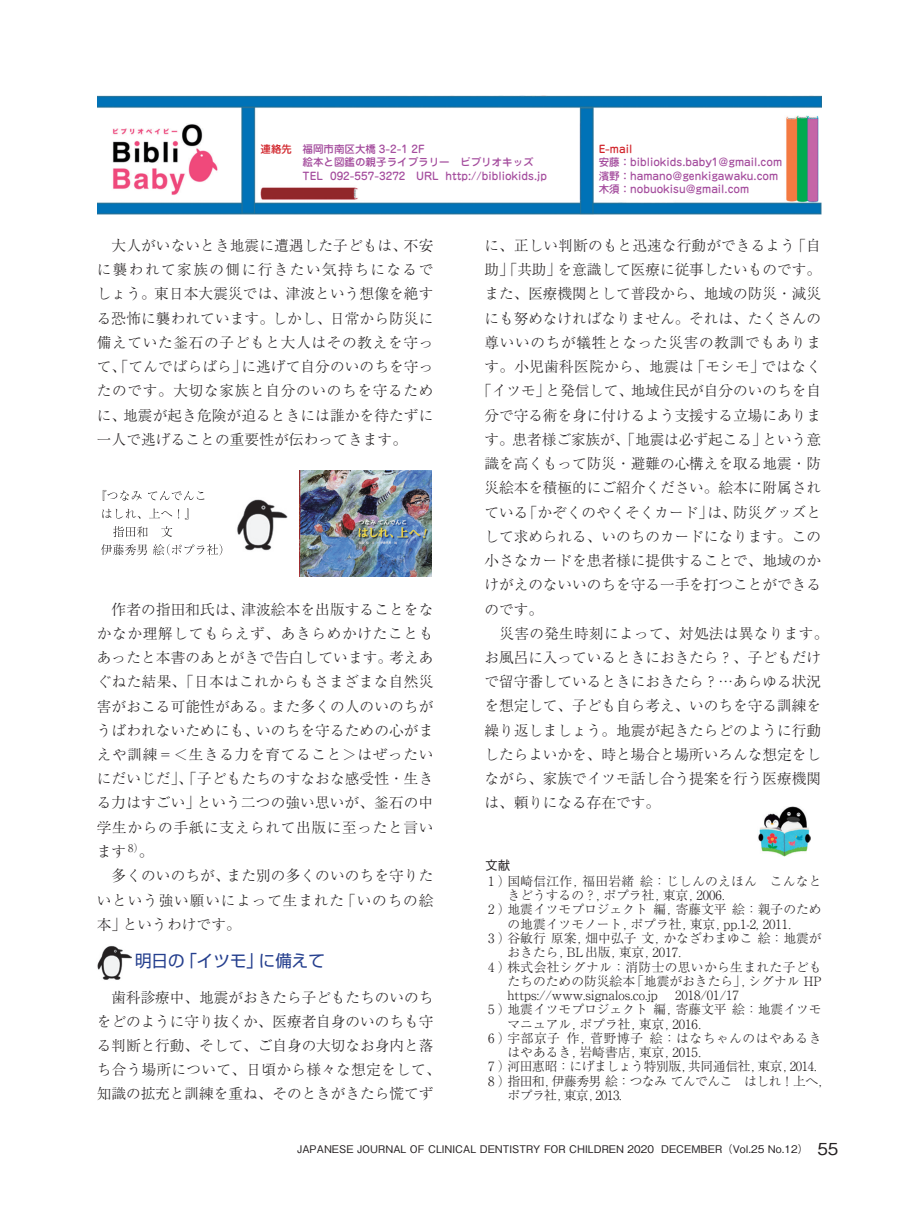
<style>
.page{position:relative;width:919px;height:1217px;background:#fff}
.page>*{position:absolute;margin:0;border:0;box-sizing:border-box;transform-origin:0 0}
.t1{font:16.5px "Shin Go Pro";color:#253f8e}
.t2{font:300 14.7px/24.3px "Ryumin Pro";color:#231f20}
.t3{font:300 14.7px "Ryumin Pro";letter-spacing:.025em;color:#231f20}
.t4{font:300 14.7px "Ryumin Pro";letter-spacing:.05em;color:#231f20}
.t5{font:300 12.75px "Ryumin Pro";color:#231f20}
.t6{font:300 12.75px "Ryumin Pro";letter-spacing:-.04em;color:#231f20}
.t7{font:300 12.75px "Ryumin Pro";letter-spacing:-.03em;color:#231f20}
.t8{font:300 12.75px "Ryumin Pro";letter-spacing:.025em;color:#231f20}
.t9{font:300 12.75px "Ryumin Pro";letter-spacing:.04em;color:#231f20}
.t10{font:500 12.75px "Gothic BBB Pro";color:#231f20}
.t11{font:500 10.5px/13.5px "Jun 34 Pro";color:#a44c9d}
.t12{font:500 10.5px "Gothic BBB Pro";color:#231f20}
.t13{font:500 10.5px "Jun 34 Pro";color:#d1232a}
.s1{color:#d1232a}
.s2{font-size:16.5px}
</style>
<div class="page">
<img style="left:97px;top:95px;width:724px;height:120px">
<img style="left:97px;top:945px;width:34px;height:35px">
<img style="left:758px;top:806px;width:52px;height:50px">
<img style="left:237px;top:499px;width:50px;height:52px">
<img style="left:300px;top:470px;width:131px;height:106px">
<svg style="left:101px;top:544px;width:121px;height:11px"></svg>
<svg style="left:113px;top:526px;width:59px;height:11px"></svg>
<svg style="left:102px;top:508px;width:86px;height:11px"></svg>
<svg style="left:103px;top:490px;width:101px;height:11px"></svg>
<p class="t11" style="left:260px;top:141px;width:288px"><span class="s1">連絡先</span> 福岡市南区大橋 3-2-1 2F<br>　　　　絵本と図鑑の親子ライブラリー　ビブリオキッズ<br>　　　　TEL 092-557-3272　URL http://bibliokids.jp</p>
<p class="t13" style="left:598px;top:140px;width:35px">E-mail</p>
<p class="t11" style="left:598px;top:154px;width:185px">安藤：bibliokids.baby1@gmail.com濱野：hamano@genkigawaku.com木須：nobuokisu@gmail.com</p>
<p class="t2" style="left:97px;top:232px;width:338px;text-align:justify">　大人がいないとき地震に遭遇した子どもは、不安に襲われて家族の側に行きたい気持ちになるでしょう。東日本大震災では、津波という想像を絶する恐怖に襲われています。しかし、日常から防災に備えていた釜石の子どもと大人はその教えを守って、「てんでばらばら」に逃げて自分のいのちを守ったのです。大切な家族と自分のいのちを守るために、地震が起き危険が迫るときには誰かを待たずに一人で逃げることの重要性が伝わってきます。</p>
<p class="t2" style="left:97px;top:595px;width:338px">　作者の指田和氏は、津波絵本を出版することをなかなか理解してもらえず、あきらめかけたこともあったと本書のあとがきで告白しています。考えあぐねた結果、「日本はこれからもさまざまな自然災害がおこる可能性がある。また多くの人のいのちがうばわれないためにも、いのちを守るための心がまえや訓練＝＜生きる力を育てること＞はぜったいにだいじだ」、「子どもたちのすなおな感受性・生きる力はすごい」という二つの強い思いが、釜石の中学生からの手紙に支えられて出版に至ったと言います<sup>8）</sup>。<br>　多くのいのちが、また別の多くのいのちを守りたいという強い願いによって生まれた「いのちの絵本」というわけです。</p>
<p class="t1" style="left:135px;top:946px;width:191px">明日の「イツモ」に備えて</p>
<p class="t2" style="left:97px;top:983px;width:345px">　歯科診療中、地震がおきたら子どもたちのいのちをどのように守り抜くか、医療者自身のいのちも守る判断と行動、そして、ご自身の大切なお身内と落ち合う場所について、日頃から様々な想定をして、知識の拡充と訓練を重ね、そのときがきたら慌てず</p>
<p class="t2" style="left:484px;top:232px;width:338px">に、正しい判断のもと迅速な行動ができるよう「自</p>
<p class="t2" style="left:484px;top:256px;width:338px">助」「共助」を意識して医療に従事したいものです。</p>
<p class="t2" style="left:484px;top:280px;width:338px">また、医療機関として普段から、地域の防災・減災</p>
<p class="t2" style="left:484px;top:305px;width:338px">にも努めなければなりません。それは、たくさんの</p>
<p class="t4" style="left:484px;top:331px;width:338px">尊いいのちが犠牲となった災害の教訓でもありま</p>
<p class="t3" style="left:484px;top:355px;width:338px">す。小児歯科医院から、地震は「モシモ」ではなく</p>
<p class="t2" style="left:477px;top:377px;width:345px">「イツモ」と発信して、地域住民が自分のいのちを自</p>
<p class="t2" style="left:484px;top:401px;width:338px">分で守る術を身に付けるよう支援する立場にありま</p>
<p class="t2" style="left:484px;top:426px;width:338px">す。患者様ご家族が、「地震は必ず起こる」という意</p>
<p class="t2" style="left:484px;top:450px;width:338px">識を高くもって防災・避難の心構えを取る地震・防</p>
<p class="t2" style="left:484px;top:474px;width:338px">災絵本を積極的にご紹介ください。絵本に附属され</p>
<p class="t2" style="left:484px;top:498px;width:338px">ている「かぞくのやくそくカード」は、防災グッズと</p>
<p class="t2" style="left:484px;top:523px;width:338px">して求められる、いのちのカードになります。この</p>
<p class="t2" style="left:484px;top:547px;width:338px">小さなカードを患者様に提供することで、地域のか</p>
<p class="t2" style="left:484px;top:571px;width:338px">けがえのないいのちを守る一手を打つことができる</p>
<p class="t2" style="left:484px;top:595px;width:60px">のです。</p>
<p class="t3" style="left:484px;top:621px;width:345px">　災害の発生時刻によって、対処法は異なります。</p>
<p class="t2" style="left:484px;top:644px;width:338px">お風呂に入っているときにおきたら？、子どもだけ</p>
<p class="t2" style="left:484px;top:668px;width:338px">で留守番しているときにおきたら？…あらゆる状況</p>
<p class="t2" style="left:484px;top:692px;width:338px">を想定して、子ども自ら考え、いのちを守る訓練を</p>
<p class="t2" style="left:484px;top:716px;width:338px">繰り返しましょう。地震が起きたらどのように行動</p>
<p class="t2" style="left:484px;top:741px;width:338px">したらよいかを、時と場合と場所いろんな想定をし</p>
<p class="t2" style="left:484px;top:765px;width:338px">ながら、家族でイツモ話し合う提案を行う医療機関</p>
<p class="t2" style="left:484px;top:789px;width:177px">は、頼りになる存在です。</p>
<p class="t10" style="left:485px;top:854px;width:27px">文献</p>
<p class="t5" style="left:488px;top:870px;width:335px">1 ）国崎信江作, 福田岩緒 絵：じしんのえほん　こんなと</p>
<p class="t5" style="left:507px;top:885px;width:229px">きどうするの？, ポプラ社, 東京, 2006．</p>
<p class="t5" style="left:488px;top:899px;width:335px">2 ）地震イツモプロジェクト 編, 寄藤文平 絵：親子のため</p>
<p class="t5" style="left:507px;top:913px;width:295px">の地震イツモノート, ポプラ社, 東京, pp.1-2, 2011．</p>
<p class="t5" style="left:488px;top:927px;width:335px">3 ）谷敏行 原案, 畑中弘子 文, かなざわまゆこ 絵：地震が</p>
<p class="t5" style="left:507px;top:942px;width:185px">おきたら, BL出版, 東京, 2017．</p>
<p class="t8" style="left:488px;top:956px;width:335px">4 ）株式会社シグナル：消防士の思いから生まれた子ども</p>
<p class="t5" style="left:507px;top:970px;width:315px">たちのための防災絵本「地震がおきたら」, シグナル HP</p>
<p class="t5" style="left:507px;top:984px;width:233px">https://www.signalos.co.jp 　2018/01/17</p>
<p class="t5" style="left:488px;top:999px;width:335px">5 ）地震イツモプロジェクト 編, 寄藤文平 絵：地震イツモ</p>
<p class="t5" style="left:507px;top:1013px;width:205px">マニュアル, ポプラ社, 東京, 2016．</p>
<p class="t9" style="left:488px;top:1027px;width:335px">6 ）宇部京子 作, 菅野博子 絵：はなちゃんのはやあるき</p>
<p class="t5" style="left:507px;top:1042px;width:205px">はやあるき, 岩崎書店, 東京, 2015．</p>
<p class="t7" style="left:488px;top:1056px;width:340px">7 ）河田惠昭：にげましょう特別版, 共同通信社, 東京, 2014．</p>
<p class="t6" style="left:488px;top:1070px;width:335px">8 ）指田和, 伊藤秀男 絵：つなみ てんでんこ　はしれ！上へ,</p>
<p class="t6" style="left:507px;top:1084px;width:126px">ポプラ社, 東京, 2013．</p>
<p class="t12" style="left:297px;top:1140px;width:542px">JAPANESE JOURNAL OF CLINICAL DENTISTRY FOR CHILDREN 2020 DECEMBER（Vol.25 No.12）<span class="s2">　55</span></p>
</div>
